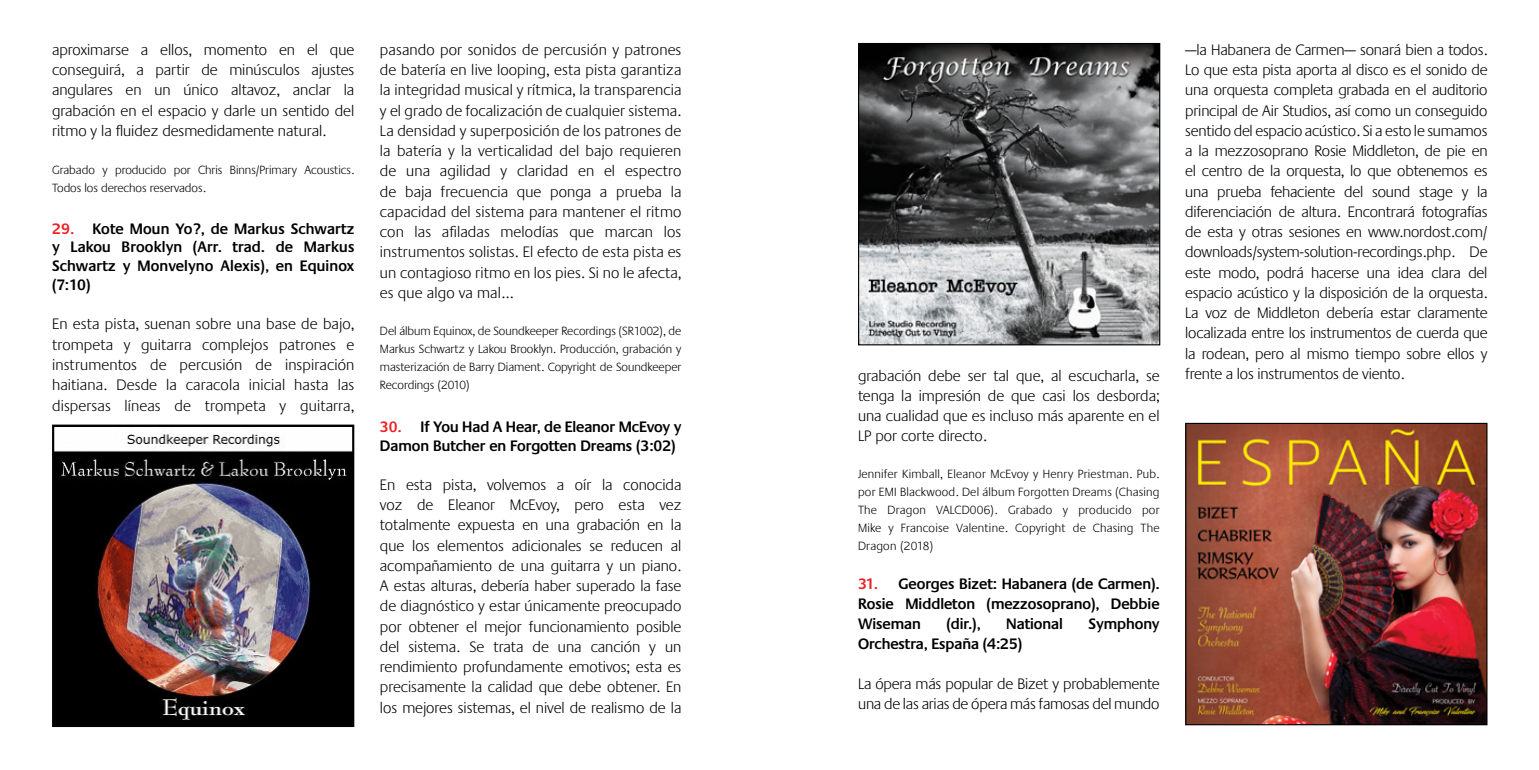
<style>
.page{position:relative;width:1539px;height:770px;background:#fff}
.page>*{position:absolute;margin:0;border:0;box-sizing:border-box;transform-origin:0 0}
.t1{font:300 15.75px/20.2px "Praxis";color:#000;text-align:justify}
.t2{font:600 15.75px/18.9px "Praxis";color:#000;text-align:justify}
.t3{font:300 12.38px/18px "Praxis";color:#000;text-align:justify}
.s1{color:#ed2127}
</style>
<div class="page">
<img style="left:860px;top:45px;width:298px;height:298px">
<div style="left:858px;top:43px;width:302px;height:302px;border:1px solid #000"></div>
<img style="left:1187px;top:425px;width:299px;height:298px">
<div style="left:1185px;top:423px;width:303px;height:302px;border:1px solid #000"></div>
<img style="left:55px;top:431px;width:296px;height:293px">
<div style="left:52px;top:424px;width:302px;height:303px;border:2px solid #000"></div>
<p class="t1" style="left:52px;top:40px;width:304px">aproximarse a ellos, momento en el que conseguirá, a partir de minúsculos ajustes angulares en un único altavoz, anclar la grabación en el espacio y darle un sentido del ritmo y la fluidez desmedidamente natural.</p>
<p class="t3" style="left:52px;top:161px;width:304px">Grabado y producido por Chris Binns/Primary Acoustics.<br>Todos los derechos reservados.</p>
<p class="t2" style="left:52px;top:219px;width:304px"><span class="s1">29.</span> Kote Moun Yo?, de Markus Schwartz y Lakou Brooklyn (Arr. trad. de Markus Schwartz y Monvelyno Alexis), en Equinox (7:10)</p>
<p class="t1" style="left:52px;top:314px;width:304px">En esta pista, suenan sobre una base de bajo, trompeta y guitarra complejos patrones e instrumentos de percusión de inspiración haitiana. Desde la caracola inicial hasta las dispersas líneas de trompeta y guitarra,</p>
<p class="t1" style="left:380px;top:40px;width:303px">pasando por sonidos de percusión y patrones de batería en live looping, esta pista garantiza la integridad musical y rítmica, la transparencia y el grado de focalización de cualquier sistema.<br>La densidad y superposición de los patrones de la batería y la verticalidad del bajo requieren de una agilidad y claridad en el espectro de baja frecuencia que ponga a prueba la capacidad del sistema para mantener el ritmo con las afiladas melodías que marcan los instrumentos solistas. El efecto de esta pista es un contagioso ritmo en los pies. Si no le afecta, es que algo va mal…</p>
<p class="t3" style="left:380px;top:322px;width:303px">Del álbum Equinox, de Soundkeeper Recordings (SR1002), de Markus Schwartz y Lakou Brooklyn. Producción, grabación y masterización de Barry Diament. Copyright de Soundkeeper Recordings (2010)</p>
<p class="t2" style="left:380px;top:417px;width:303px"><span class="s1">30.</span> If You Had A Hear, de Eleanor McEvoy y<br>Damon Butcher en Forgotten Dreams (3:02)</p>
<p class="t1" style="left:380px;top:475px;width:303px">En esta pista, volvemos a oír la conocida voz de Eleanor McEvoy, pero esta vez totalmente expuesta en una grabación en la que los elementos adicionales se reducen al acompañamiento de una guitarra y un piano.<br>A estas alturas, debería haber superado la fase de diagnóstico y estar únicamente preocupado por obtener el mejor funcionamiento posible del sistema. Se trata de una canción y un rendimiento profundamente emotivos; esta es precisamente la calidad que debe obtener. En los mejores sistemas, el nivel de realismo de la</p>
<p class="t1" style="left:858px;top:365px;width:303px">grabación debe ser tal que, al escucharla, se tenga la impresión de que casi los desborda; una cualidad que es incluso más aparente en el LP por corte directo.</p>
<p class="t3" style="left:858px;top:465px;width:303px">Jennifer Kimball, Eleanor McEvoy y Henry Priestman. Pub. por EMI Blackwood. Del álbum Forgotten Dreams (Chasing The Dragon VALCD006). Grabado y producido por Mike y Francoise Valentine. Copyright de Chasing The Dragon (2018)</p>
<p class="t2" style="left:858px;top:573px;width:303px;line-height:20.2px"><span class="s1">31.</span> Georges Bizet: Habanera (de Carmen).<br>Rosie Middleton (mezzosoprano), Debbie Wiseman</p>
<p class="t2" style="left:946px;top:614px;width:36px">(dir.),</p>
<p class="t2" style="left:1006px;top:614px;width:58px">National</p>
<p class="t2" style="left:1089px;top:614px;width:72px">Symphony</p>
<p class="t2" style="left:858px;top:635px;width:166px">Orchestra, España (4:25)</p>
<p class="t1" style="left:858px;top:673px;width:303px">La ópera más popular de Bizet y probablemente una de las arias de ópera más famosas del mundo</p>
<p class="t1" style="left:1185px;top:40px;width:304px">—la Habanera de Carmen— sonará bien a todos.<br>Lo que esta pista aporta al disco es el sonido de una orquesta completa grabada en el auditorio principal de Air Studios, así como un conseguido sentido del espacio acústico. Si a esto le sumamos a la mezzosoprano Rosie Middleton, de pie en el centro de la orquesta, lo que obtenemos es una prueba fehaciente del sound stage y la diferenciación de altura. Encontrará fotografías de esta y otras sesiones en www.nordost.com/ downloads/system-solution-recordings.php. De este modo, podrá hacerse una idea clara del espacio acústico y la disposición de la orquesta.<br>La voz de Middleton debería estar claramente localizada entre los instrumentos de cuerda que la rodean, pero al mismo tiempo sobre ellos y frente a los instrumentos de viento.</p>
</div>
